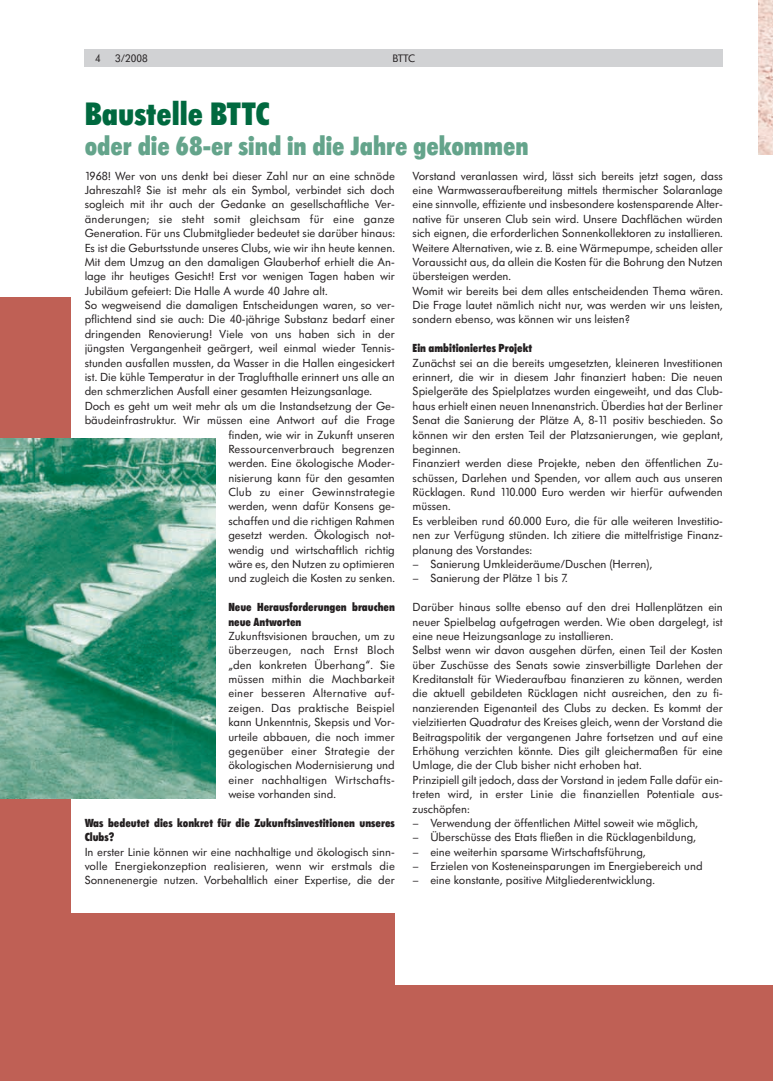
<style>
.page{position:relative;width:773px;height:1082px;background:#fff}
.page>*{position:absolute;margin:0;border:0;box-sizing:border-box;transform-origin:0 0}
.t1{font:33.75px "Futura SB Ext Bol Con";color:#00693f}
.t2{font:27.5px "Futura SB Ext Bol Con";color:#64a48b}
.t3{font:12.25px/14.4px "Futura SB";color:#231f20}
.t4{font:12.25px/14.4px "Futura SB Ext Bol Con";color:#231f20}
.t5{font:12.25px "Futura SB";letter-spacing:.02em;color:#231f20}
.t6{font:11.25px "Futura SB";color:#231f20}
</style>
<div class="page">
<img style="left:758px;top:1px;width:14px;height:154px">
<div style="left:85px;top:49px;width:637px;height:18px;background:#d1d2d4"></div>
<div style="left:0;top:913px;width:395px;height:167px;background:#bf6055"></div>
<div style="left:0;top:297px;width:70px;height:690px;background:#bf6055"></div>
<div style="left:376px;top:984px;width:346px;height:96px;background:#bf6055"></div>
<div style="left:705px;top:984px;width:67px;height:96px;background:#bf6055"></div>
<img style="left:0;top:438px;width:216px;height:360px">
<p class="t6" style="left:95px;top:53px;width:7px">4</p>
<p class="t6" style="left:115px;top:53px;width:34px">3/2008</p>
<p class="t6" style="left:392px;top:53px;width:24px">BTTC</p>
<h1 class="t1" style="left:85px;top:101px;width:187px">Baustelle BTTC</h1>
<h2 class="t2" style="left:85px;top:135px;width:445px">oder die 68-er sind in die Jahre gekommen</h2>
<p class="t3" style="left:412px;top:169px;width:312px">Vorstand veranlassen wird, lässt sich bereits jetzt sagen, dass eine Warmwasseraufbereitung mittels thermischer Solaranlage eine sinnvolle, effiziente und insbesondere kostensparende Alter&shy;native für unseren Club sein wird. Unsere Dachflächen würden sich eignen, die erforderlichen Sonnenkollektoren zu installieren.<br>Weitere Alternativen, wie z. B. eine Wärmepumpe, scheiden aller Voraussicht aus, da allein die Kosten für die Bohrung den Nutzen übersteigen werden.<br>Womit wir bereits bei dem alles entscheidenden Thema wären.<br>Die Frage lautet nämlich nicht nur, was werden wir uns leisten, sondern ebenso, was können wir uns leisten?</p>
<p class="t4" style="left:412px;top:341px;width:121px">Ein ambitioniertes Projekt</p>
<p class="t3" style="left:412px;top:356px;width:312px">Zunächst sei an die bereits umgesetzten, kleineren Investitionen erinnert, die wir in diesem Jahr finanziert haben: Die neuen Spielgeräte des Spielplatzes wurden eingeweiht, und das Club&shy;haus erhielt einen neuen Innenanstrich. Überdies hat der Berliner Senat die Sanierung der Plätze A, 8-11 positiv beschieden. So können wir den ersten Teil der Platzsanierungen, wie geplant, beginnen.<br>Finanziert werden diese Projekte, neben den öffentlichen Zu&shy;schüssen, Darlehen und Spenden, vor allem auch aus unseren Rücklagen. Rund 110.000 Euro werden wir hierfür aufwenden müssen.<br>Es verbleiben rund 60.000 Euro, die für alle weiteren Investitio&shy;nen zur Verfügung stünden. Ich zitiere die mittelfristige Finanz&shy;planung des Vorstandes:</p>
<p class="t3" style="left:412px;top:557px;width:241px">– Sanierung Umkleideräume/Duschen (Herren),</p>
<p class="t3" style="left:412px;top:572px;width:156px">– Sanierung der Plätze 1 bis 7.</p>
<p class="t3" style="left:412px;top:600px;width:312px">Darüber hinaus sollte ebenso auf den drei Hallenplätzen ein neuer Spielbelag aufgetragen werden. Wie oben dargelegt, ist eine neue Heizungsanlage zu installieren.<br>Selbst wenn wir davon ausgehen dürfen, einen Teil der Kosten über Zuschüsse des Senats sowie zinsverbilligte Darlehen der Kreditanstalt für Wiederaufbau finanzieren zu können, werden die aktuell gebildeten Rücklagen nicht ausreichen, den zu fi&shy;nanzierenden Eigenanteil des Clubs zu decken. Es kommt der vielzitierten Quadratur des Kreises gleich, wenn der Vorstand die Beitragspolitik der vergangenen Jahre fortsetzen und auf eine Erhöhung verzichten könnte. Dies gilt gleichermaßen für eine Umlage, die der Club bisher nicht erhoben hat.<br>Prinzipiell gilt jedoch, dass der Vorstand in jedem Falle dafür ein&shy;treten wird, in erster Linie die finanziellen Potentiale aus&shy;zuschöpfen:</p>
<p class="t3" style="left:412px;top:816px;width:287px">– Verwendung der öffentlichen Mittel soweit wie möglich,</p>
<p class="t3" style="left:412px;top:830px;width:285px">– Überschüsse des Etats fließen in die Rücklagenbildung,</p>
<p class="t3" style="left:412px;top:845px;width:235px">– eine weiterhin sparsame Wirtschaftsführung,</p>
<p class="t3" style="left:412px;top:859px;width:291px">– Erzielen von Kosteneinsparungen im Energiebereich und</p>
<p class="t3" style="left:412px;top:874px;width:244px">– eine konstante, positive Mitgliederentwicklung.</p>
<p class="t3" style="left:85px;top:169px;width:312px">1968! Wer von uns denkt bei dieser Zahl nur an eine schnöde</p>
<p class="t3" style="left:85px;top:184px;width:311px">Jahreszahl? Sie ist mehr als ein Symbol, verbindet sich doch</p>
<p class="t3" style="left:85px;top:198px;width:312px">sogleich mit ihr auch der Gedanke an gesellschaftliche Ver-</p>
<p class="t5" style="left:85px;top:213px;width:312px">änderungen; sie steht somit gleichsam für eine ganze</p>
<p class="t3" style="left:85px;top:227px;width:312px">Generation. Für uns Clubmitglieder bedeutet sie darüber hinaus:</p>
<p class="t3" style="left:85px;top:241px;width:312px">Es ist die Geburtsstunde unseres Clubs, wie wir ihn heute kennen.</p>
<p class="t3" style="left:85px;top:255px;width:312px">Mit dem Umzug an den damaligen Glauberhof erhielt die An-</p>
<p class="t3" style="left:85px;top:270px;width:312px">lage ihr heutiges Gesicht! Erst vor wenigen Tagen haben wir</p>
<p class="t3" style="left:85px;top:284px;width:244px">Jubiläum gefeiert: Die Halle A wurde 40 Jahre alt.</p>
<p class="t3" style="left:85px;top:299px;width:312px">So wegweisend die damaligen Entscheidungen waren, so ver-</p>
<p class="t3" style="left:85px;top:313px;width:312px">pflichtend sind sie auch: Die 40-jährige Substanz bedarf einer</p>
<p class="t3" style="left:85px;top:327px;width:312px">dringenden Renovierung! Viele von uns haben sich in der</p>
<p class="t3" style="left:85px;top:342px;width:312px">jüngsten Vergangenheit geärgert, weil einmal wieder Tennis-</p>
<p class="t3" style="left:85px;top:356px;width:312px">stunden ausfallen mussten, da Wasser in die Hallen eingesickert</p>
<p class="t3" style="left:85px;top:370px;width:312px">ist. Die kühle Temperatur in der Traglufthalle erinnert uns alle an</p>
<p class="t3" style="left:85px;top:385px;width:289px">den schmerzlichen Ausfall einer gesamten Heizungsanlage.</p>
<p class="t3" style="left:85px;top:399px;width:312px">Doch es geht um weit mehr als um die Instandsetzung der Ge-</p>
<p class="t3" style="left:85px;top:414px;width:312px">bäudeinfrastruktur. Wir müssen eine Antwort auf die Frage</p>
<p class="t3" style="left:228px;top:428px;width:168px">finden, wie wir in Zukunft unseren</p>
<p class="t3" style="left:228px;top:442px;width:168px">Ressourcenverbrauch begrenzen</p>
<p class="t3" style="left:228px;top:457px;width:168px">werden. Eine ökologische Moder-</p>
<p class="t3" style="left:228px;top:471px;width:168px">nisierung kann für den gesamten</p>
<p class="t5" style="left:228px;top:487px;width:168px">Club zu einer Gewinnstrategie</p>
<p class="t3" style="left:228px;top:500px;width:168px">werden, wenn dafür Konsens ge-</p>
<p class="t3" style="left:228px;top:514px;width:168px">schaffen und die richtigen Rahmen</p>
<p class="t3" style="left:228px;top:529px;width:168px">gesetzt werden. Ökologisch not-</p>
<p class="t3" style="left:228px;top:543px;width:168px">wendig und wirtschaftlich richtig</p>
<p class="t3" style="left:228px;top:557px;width:168px">wäre es, den Nutzen zu optimieren</p>
<p class="t3" style="left:228px;top:572px;width:168px">und zugleich die Kosten zu senken.</p>
<p class="t4" style="left:228px;top:600px;width:168px">Neue Herausforderungen brauchen neue Antworten</p>
<p class="t3" style="left:228px;top:629px;width:168px;text-align:justify">Zukunftsvisionen brauchen, um zu überzeugen, nach Ernst Bloch „den konkreten Überhang“. Sie müssen mithin die Machbarkeit einer besseren Alternative auf&shy;zeigen. Das praktische Beispiel kann Unkenntnis, Skepsis und Vor&shy;urteile abbauen, die noch immer gegenüber einer Strategie der ökologischen Modernisierung und einer nachhaltigen Wirtschafts&shy;weise vorhanden sind.</p>
<p class="t4" style="left:85px;top:815px;width:312px">Was bedeutet dies konkret für die Zukunftsinvestitionen unseres<br>Clubs?</p>
<p class="t3" style="left:85px;top:845px;width:312px;text-align:justify">In erster Linie können wir eine nachhaltige und ökologisch sinn&shy;volle Energiekonzeption realisieren, wenn wir erstmals die Sonnenenergie nutzen. Vorbehaltlich einer Expertise, die der</p>
</div>
